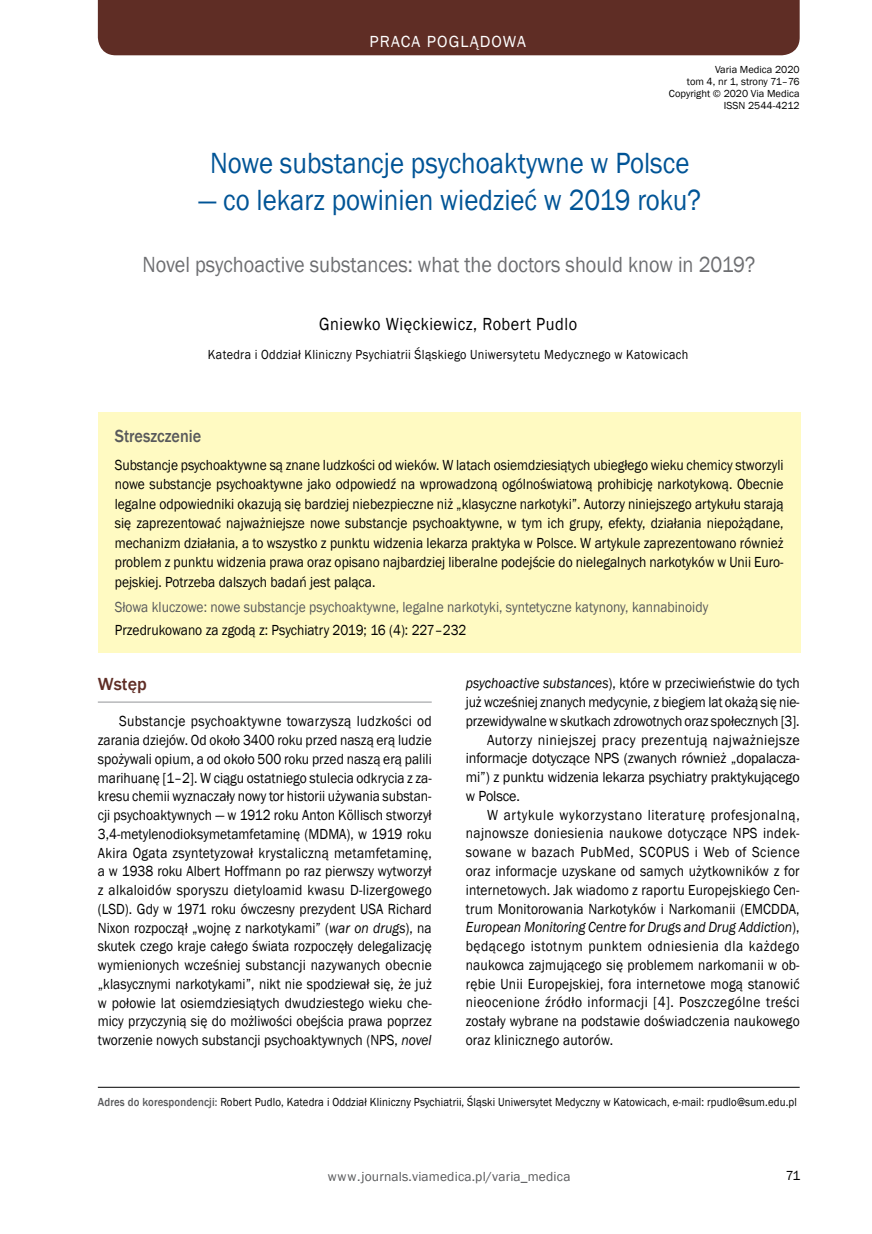
<style>
.page{position:relative;width:872px;height:1234px;background:#fff}
.page>*{position:absolute;margin:0;border:0;box-sizing:border-box;transform-origin:0 0}
.t1{font:30px "Franklin Gothic";color:#005496;scale:.9 1}
.t2{font:22.5px "Franklin Gothic";color:#6d6e71;scale:.9 1}
.t3{font:18px "Franklin Gothic";letter-spacing:.03em;color:#000;scale:.9 1}
.t4{font:500 18px "Franklin Gothic";color:#58595b;scale:.9 1}
.t5{font:500 18px "Franklin Gothic";color:#5f2d25}
.t6{font:16.5px "Franklin Gothic";letter-spacing:.07em;color:#fff}
.t7{font:15px/18.8px "Franklin Gothic";letter-spacing:.01em;color:#000;text-align:justify;scale:.9 1}
.t8{font:15px "Franklin Gothic";letter-spacing:-.01em;color:#000;scale:.94 1}
.t9{font:15px "Franklin Gothic";color:#58595b;scale:.9 1}
.t10{font:15px "Franklin Gothic";letter-spacing:.035em;color:#000;scale:.9 1}
.t11{font:15px "Franklin Gothic";letter-spacing:.01em;color:#000;scale:.94 1}
.t12{font:15px "Franklin Gothic";letter-spacing:-.01em;color:#000;scale:.9 1}
.t13{font:italic 15px "Franklin Gothic";letter-spacing:.005em;color:#000;scale:.9 1}
.t14{font:15px "Franklin Gothic";letter-spacing:.045em;color:#000;scale:.9 1}
.t15{font:15px "Franklin Gothic";letter-spacing:.03em;color:#000;scale:.9 1}
.t16{font:15px "Franklin Gothic";letter-spacing:.04em;color:#000;scale:.9 1}
.t17{font:13.5px "Franklin Gothic";letter-spacing:.025em;color:#000;scale:.9 1}
.t18{font:13.5px "Franklin Gothic";letter-spacing:.01em;color:#58595b}
.t19{font:13.5px "Franklin Gothic";letter-spacing:.025em;color:#000}
.t20{font:12px "Franklin Gothic";letter-spacing:.01em;color:#000;scale:.9 1}
.t21{font:10.5px/12px "Franklin Gothic";color:#000;text-align:right}
.s1{font-style:italic}
.s2{font-style:normal}
.s3{font-weight:500;color:#58595b}
</style>
<div class="page">
<div style="left:98px;top:0;width:701px;height:55px;background:#5f2d25"></div>
<div style="left:98px;top:412px;width:702px;height:240px;background:#fffac2"></div>
<hr style="left:98px;top:1086px;width:701px;height:1px;background:#000">
<hr style="left:98px;top:701px;width:334px;height:1px;background:#939598">
<p class="t6" style="left:369px;top:31px;width:158px">praca poglądowa</p>
<p class="t21" style="left:669px;top:64px;width:132px">Varia Medica 2020<br>tom 4, nr 1, strony 71–76<br>Copyright © 2020 Via Medica<br>ISSN 2544-4212</p>
<h1 class="t1" style="left:210px;top:145px;width:534px">Nowe substancje psychoaktywne w Polsce</h1>
<h1 class="t1" style="left:198px;top:181px;width:560px">— co lekarz powinien wiedzieć w 2019 roku?</h1>
<h2 class="t2" style="left:142px;top:250px;width:682px">Novel psychoactive substances: what the doctors should know in 2019?</h2>
<p class="t3" style="left:319px;top:312px;width:288px">Gniewko Więckiewicz, Robert Pudlo</p>
<p class="t17" style="left:208px;top:346px;width:535px">Katedra i Oddział Kliniczny Psychiatrii Śląskiego Uniwersytetu Medycznego w Katowicach</p>
<p class="t4" style="left:115px;top:424px;width:98px">Streszczenie</p>
<p class="t7" style="left:115px;top:455px;width:744px;line-height:19.5px">Substancje psychoaktywne są znane ludzkości od wieków. W latach osiemdziesiątych ubiegłego wieku chemicy stworzyli nowe substancje psychoaktywne jako odpowiedź na wprowadzoną ogólnoświatową prohibicję narkotykową. Obecnie legalne odpowiedniki okazują się bardziej niebezpieczne niż „klasyczne narkotyki”. Autorzy niniejszego artykułu starają się zaprezentować najważniejsze nowe substancje psychoaktywne, w tym ich grupy, efekty, działania niepożądane, mechanizm działania, a to wszystko z punktu widzenia lekarza praktyka w Polsce. W artykule zaprezentowano również problem z punktu widzenia prawa oraz opisano najbardziej liberalne podejście do nielegalnych narkotyków w Unii Euro&shy;pejskiej. Potrzeba dalszych badań jest paląca.</p>
<p class="t9" style="left:115px;top:597px;width:661px">Słowa kluczowe: nowe substancje psychoaktywne, legalne narkotyki, syntetyczne katynony, kannabinoidy</p>
<p class="t7" style="left:115px;top:621px;width:392px">Przedrukowano za zgodą z: Psychiatry 2019; 16 (4): 227–232</p>
<p class="t5" style="left:98px;top:673px;width:50px">Wstęp</p>
<p class="t7" style="left:98px;top:712px;width:372px;text-indent:21px">Substancje psychoaktywne towarzyszą ludzkości od zarania dziejów. Od około 3400 roku przed naszą erą ludzie spożywali opium, a od około 500 roku przed naszą erą palili marihuanę [1–2]. W ciągu ostatniego stulecia odkrycia z za&shy;kresu chemii wyznaczały nowy tor historii używania substan&shy;cji psychoaktywnych — w 1912 roku Anton Köllisch stworzył 3,4-metylenodioksymetamfetaminę (MDMA), w 1919 roku Akira Ogata zsyntetyzował krystaliczną metamfetaminę, a w 1938 roku Albert Hoffmann po raz pierwszy wytworzył z alkaloidów sporyszu dietyloamid kwasu D-lizergowego (LSD). Gdy w 1971 roku ówczesny prezydent USA Richard Nixon rozpoczął „wojnę z narkotykami” (<span class="s1">war on drugs</span>), na skutek czego kraje całego świata rozpoczęły delegalizację wymienionych wcześniej substancji nazywanych obecnie „klasycznymi narkotykami”, nikt nie spodziewał się, że już w połowie lat osiemdziesiątych dwudziestego wieku che&shy;micy przyczynią się do możliwości obejścia prawa poprzez tworzenie nowych substancji psychoaktywnych (NPS, <span class="s1">novel</span></p>
<p class="t7" style="left:466px;top:674px;width:372px"><span class="s1">psychoactive substances</span>), które w przeciwieństwie do tych</p>
<p class="t7" style="left:466px;top:693px;width:372px">już wcześniej znanych medycynie, z biegiem lat okażą się nie-</p>
<p class="t12" style="left:466px;top:711px;width:372px">przewidywalne w skutkach zdrowotnych oraz społecznych [3].</p>
<p class="t11" style="left:487px;top:730px;width:334px">Autorzy niniejszej pracy prezentują najważniejsze</p>
<p class="t8" style="left:466px;top:749px;width:357px">informacje dotyczące NPS (zwanych również „dopalacza-</p>
<p class="t8" style="left:466px;top:767px;width:357px">mi”) z punktu widzenia lekarza psychiatry praktykującego</p>
<p class="t11" style="left:466px;top:786px;width:59px">w Polsce.</p>
<p class="t14" style="left:487px;top:805px;width:349px">W artykule wykorzystano literaturę profesjonalną,</p>
<p class="t15" style="left:466px;top:824px;width:372px">najnowsze doniesienia naukowe dotyczące NPS indek-</p>
<p class="t10" style="left:466px;top:842px;width:372px">sowane w bazach PubMed, SCOPUS i Web of Science</p>
<p class="t7" style="left:466px;top:861px;width:372px">oraz informacje uzyskane od samych użytkowników z for</p>
<p class="t7" style="left:466px;top:880px;width:372px">internetowych. Jak wiadomo z raportu Europejskiego Cen-</p>
<p class="t7" style="left:466px;top:899px;width:372px">trum Monitorowania Narkotyków i Narkomanii (EMCDDA,</p>
<p class="t13" style="left:466px;top:917px;width:372px">European Monitoring Centre for Drugs and Drug Addiction<span class="s2">),</span></p>
<p class="t16" style="left:466px;top:936px;width:372px">będącego istotnym punktem odniesienia dla każdego</p>
<p class="t7" style="left:466px;top:955px;width:372px">naukowca zajmującego się problemem narkomanii w ob-</p>
<p class="t7" style="left:466px;top:974px;width:372px">rębie Unii Europejskiej, fora internetowe mogą stanowić</p>
<p class="t10" style="left:466px;top:992px;width:372px">nieocenione źródło informacji [4]. Poszczególne treści</p>
<p class="t7" style="left:466px;top:1011px;width:372px">zostały wybrane na podstawie doświadczenia naukowego</p>
<p class="t7" style="left:466px;top:1030px;width:165px">oraz klinicznego autorów.</p>
<p class="t20" style="left:98px;top:1094px;width:778px"><span class="s3">Adres do korespondencji:</span> Robert Pudlo, Katedra i Oddział Kliniczny Psychiatrii, Śląski Uniwersytet Medyczny w Katowicach, e-mail: rpudlo@sum.edu.pl</p>
<p class="t18" style="left:328px;top:1167px;width:244px">www.journals.viamedica.pl/varia_medica</p>
<p class="t19" style="left:785px;top:1166px;width:16px">71</p>
</div>
